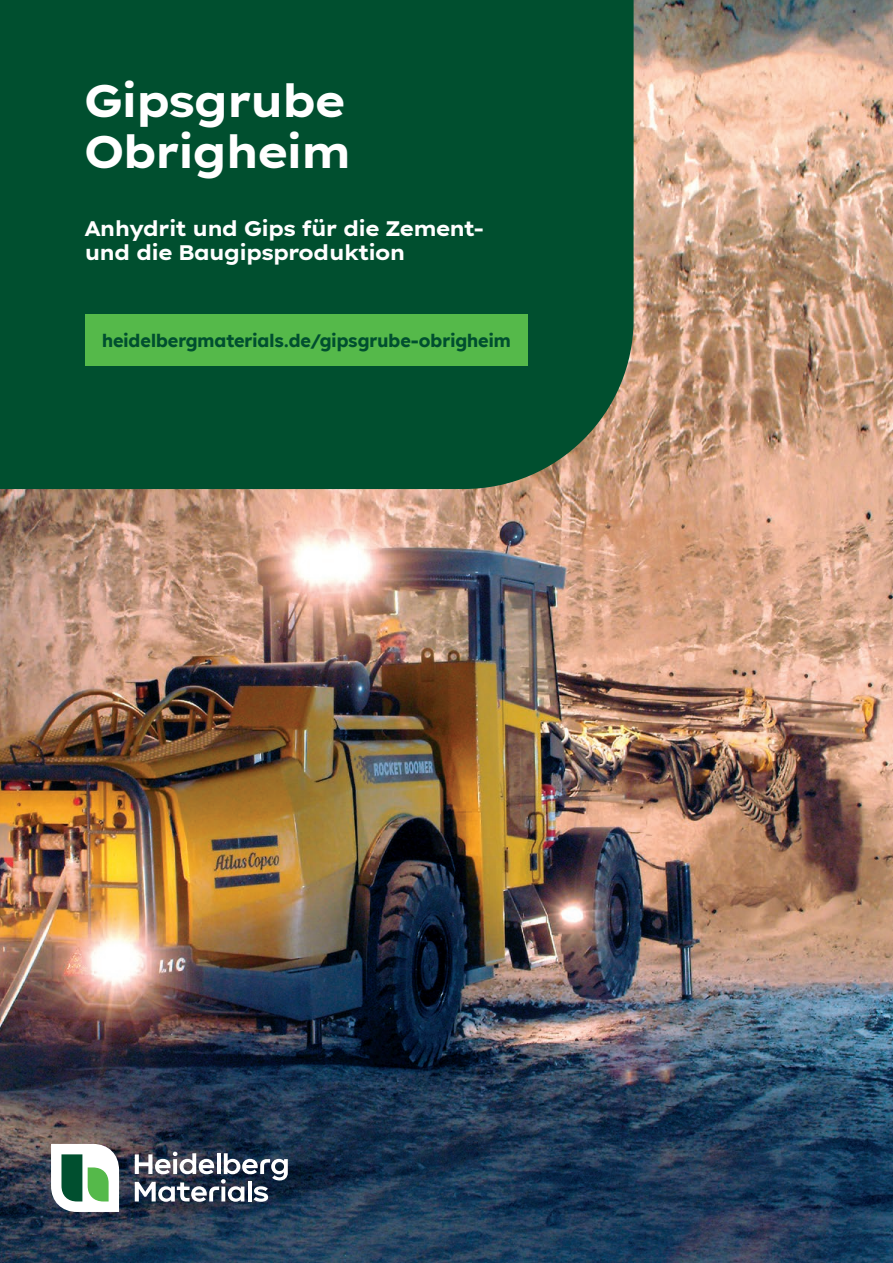
<style>
.page{position:relative;width:893px;height:1263px;background:#fff}
.page>*{position:absolute;margin:0;border:0;box-sizing:border-box;transform-origin:0 0}
.t1{font:700 45px/51.8px "Lexend Exa HM";color:#fff}
.t2{font:700 21px/24.2px "Lexend Exa HM";color:#fff}
.t3{font:700 18px "Lexend HM";color:#004f2f}
</style>
<div class="page">
<img style="left:0;top:0;width:893px;height:1263px">
<div style="left:0;top:0;width:634px;height:489px;background:#004f2f"></div>
<div style="left:85px;top:315px;width:443px;height:51px;background:#55b94a"></div>
<svg style="left:51px;top:1144px;width:68px;height:68px"></svg>
<svg style="left:135px;top:1152px;width:153px;height:50px"></svg>
<h1 class="t1" style="left:85px;top:71px;width:267px">Gipsgrube<br>Obrigheim</h1>
<p class="t2" style="left:85px;top:215px;width:400px">Anhydrit und Gips für die Zement&shy;und die Baugipsproduktion</p>
<p class="t3" style="left:102px;top:325px;width:410px">heidelbergmaterials.de/gipsgrube-obrigheim</p>
</div>
